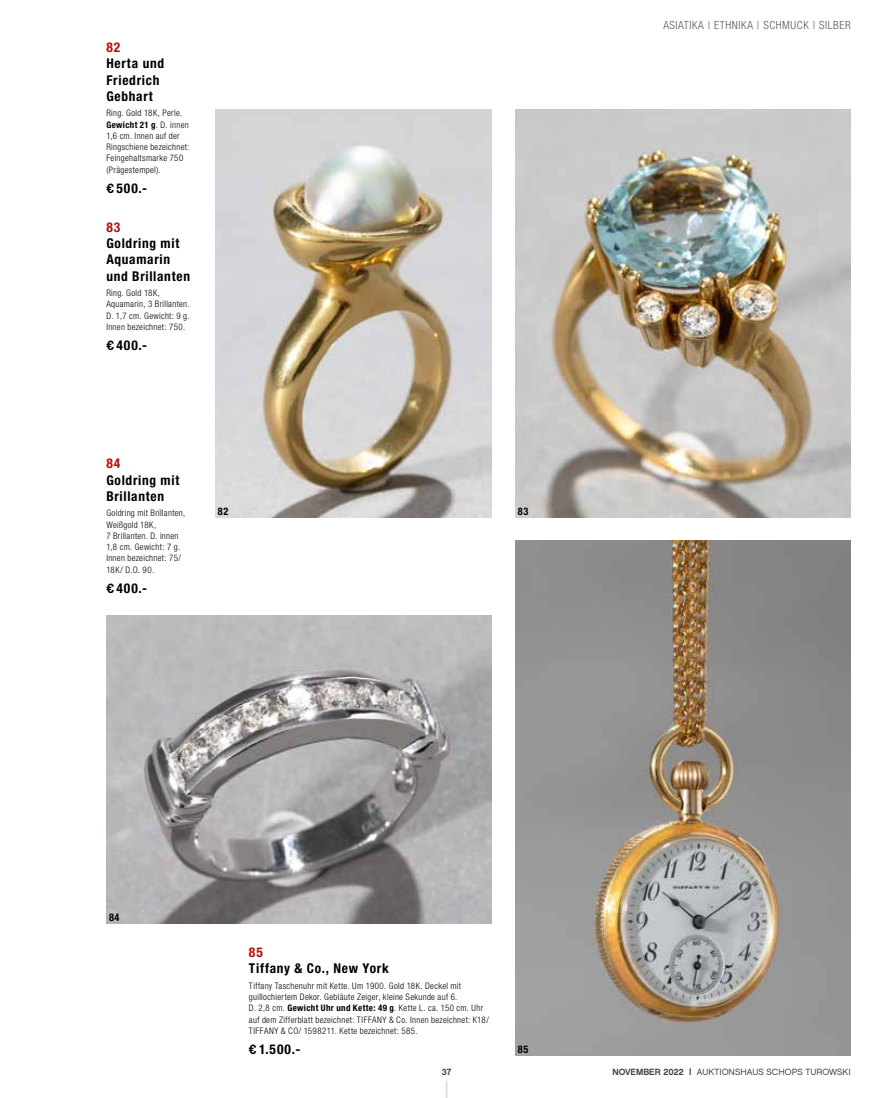
<style>
.page{position:relative;width:872px;height:1098px;background:#fff}
.page>*{position:absolute;margin:0;border:0;box-sizing:border-box;transform-origin:0 0}
.t1{font:700 condensed 13.5px/16.2px "Helvetica Neue LT Std";letter-spacing:.055em;color:#000}
.t2{font:700 condensed 13.5px "Helvetica Neue LT Std";letter-spacing:.075em;color:#b70e0c}
.t3{font:300 condensed 11.25px "Helvetica Neue LT Std";letter-spacing:.055em;color:#575756}
.t4{font:700 condensed 10.5px "Helvetica Neue LT Std";letter-spacing:.06em;color:#000}
.t5{font:300 condensed 9px/11.2px "Helvetica Neue LT Std";letter-spacing:.035em;color:#000}
.t6{font:9px "Chalet London Nineteen Sixty";color:#424241}
.t7{font:9px "Chalet New York Nineteen Sixty";color:#424241}
.s1{font-weight:700}
.s2{font-family:"Univers LT Std";font-stretch:normal}
.s3{font-family:"Chalet New York Nineteen Sixty"}
</style>
<div class="page">
<svg style="left:446px;top:1081px;width:1px;height:16px"></svg>
<img style="left:215px;top:109px;width:276px;height:408px">
<img style="left:515px;top:109px;width:335px;height:408px">
<img style="left:106px;top:615px;width:385px;height:308px">
<img style="left:515px;top:540px;width:335px;height:514px">
<h1 class="t2" style="left:106px;top:39px;width:15px">82</h1>
<h1 class="t1" style="left:106px;top:55px;width:59px">Herta und<br>Friedrich<br>Gebhart</h1>
<p class="t5" style="left:106px;top:107px;width:85px">Ring. Gold 18K, Perle.<br><span class="s1">Gewicht 21 g</span>. D. innen<br>1,6 cm. Innen auf der<br>Ringschiene bezeichnet:<br>Feingehaltsmarke 750 (Prägestempel).</p>
<h1 class="t1" style="left:106px;top:180px;width:42px"><span class="s2">€</span> 500.-</h1>
<h1 class="t2" style="left:106px;top:219px;width:15px">83</h1>
<h1 class="t1" style="left:106px;top:235px;width:85px">Goldring mit<br>Aquamarin und Brillanten</h1>
<p class="t5" style="left:106px;top:287px;width:85px">Ring. Gold 18K,<br>Aquamarin, 3 Brillanten.<br>D. 1,7 cm. Gewicht: 9 g.<br>Innen bezeichnet: 750.</p>
<h1 class="t1" style="left:106px;top:337px;width:42px"><span class="s2">€</span> 400.-</h1>
<h1 class="t2" style="left:106px;top:455px;width:15px">84</h1>
<h1 class="t1" style="left:106px;top:471px;width:74px">Goldring mit<br>Brillanten</h1>
<p class="t5" style="left:106px;top:507px;width:80px">Goldring mit Brillanten,<br>Weißgold 18K,<br>7 Brillanten. D. innen<br>1,8 cm. Gewicht: 7 g.<br>Innen bezeichnet: 75/<br>18K/ D.O. 90.</p>
<h1 class="t1" style="left:106px;top:580px;width:42px"><span class="s2">€</span> 400.-</h1>
<p class="t4" style="left:218px;top:504px;width:12px">82</p>
<p class="t4" style="left:518px;top:504px;width:12px">83</p>
<p class="t3" style="left:663px;top:19px;width:189px">ASIATIKA | ETHNIKA | SCHMUCK | SILBER</p>
<p class="t4" style="left:109px;top:910px;width:12px">84</p>
<h1 class="t2" style="left:249px;top:943px;width:15px">85</h1>
<h1 class="t1" style="left:249px;top:959px;width:141px">Tiffany &amp; Co., New York</h1>
<p class="t5" style="left:249px;top:979px;width:241px">Tiffany Taschenuhr mit Kette. Um 1900. Gold 18K. Deckel mit guillochiertem Dekor. Gebläute Zeiger, kleine Sekunde auf 6.<br>D. 2,8 cm. <span class="s1">Gewicht Uhr und Kette: 49 g</span>. Kette L. ca. 150 cm. Uhr auf dem Zifferblatt bezeichnet: TIFFANY &amp; Co. Innen bezeichnet: K18/ TIFFANY &amp; CO/ 1598211. Kette bezeichnet: 585.</p>
<h1 class="t1" style="left:249px;top:1040px;width:53px"><span class="s2">€</span> 1.500.-</h1>
<p class="t4" style="left:518px;top:1042px;width:12px">85</p>
<p class="t7" style="left:442px;top:1065px;width:11px">37</p>
<p class="t6" style="left:612px;top:1065px;width:240px"><span class="s3">NOVEMBER 2022 |</span> AUKTIONSHAUS SCHOPS TUROWSKI</p>
</div>
